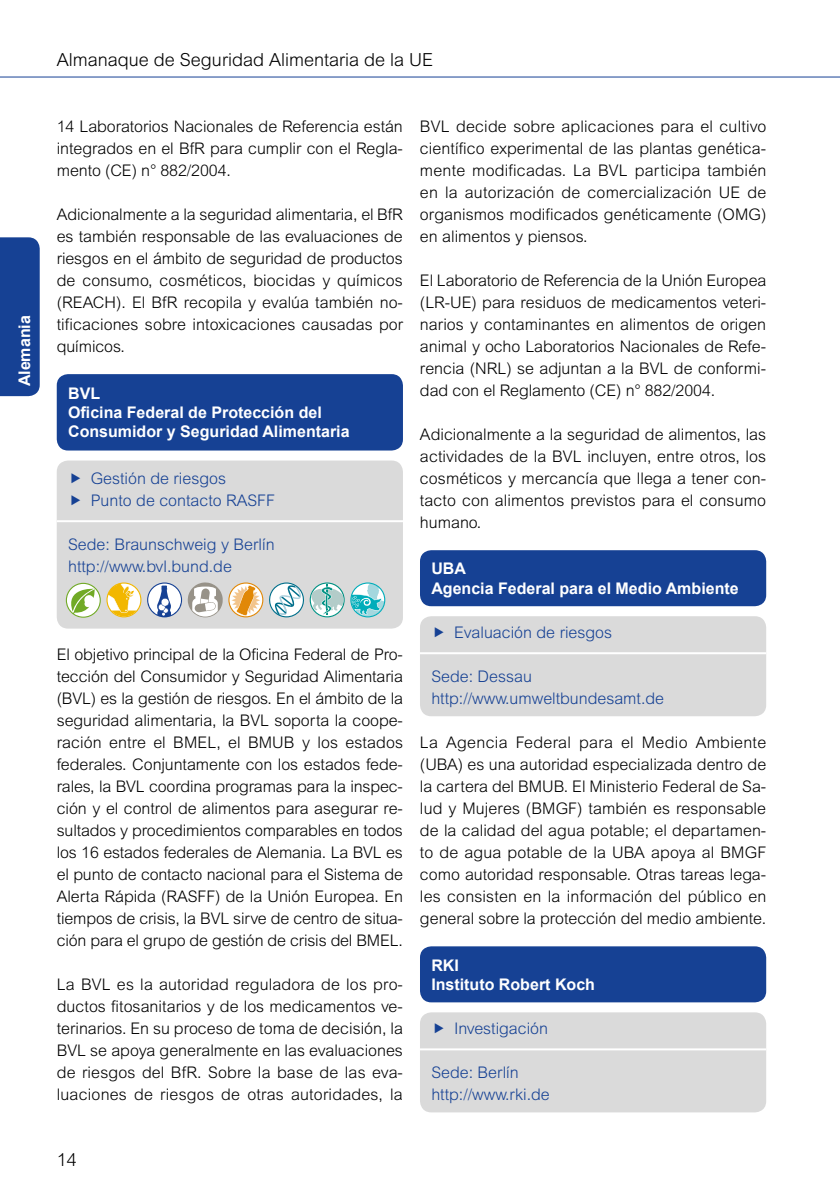
<style>
.page{position:relative;width:840px;height:1191px;background:#fff}
.page>*{position:absolute;margin:0;border:0;box-sizing:border-box;transform-origin:0 0}
.t1{font:300 18px "Arial MT Pro";color:#000}
.Fließtext{font:300 16px/22px "Arial MT Pro";color:#000;text-align:justify}
.Fließtext-2{font:300 16px "Arial MT Pro";color:#164194}
.Blauer_Kasten_Übersc{font:700 16px/19.2px "Arial";color:#fff}
</style>
<div class="page">
<hr style="left:0;top:77px;width:839px;height:1px;background:#164194">
<div style="left:0;top:237px;width:40px;height:159px;background:#164194"></div>
<div style="left:420px;top:616px;width:345px;height:100px;background:#dadada;border-radius:11px"></div>
<hr style="left:420px;top:652px;width:345px;height:2px;background:#fff">
<div style="left:420px;top:550px;width:345px;height:56px;background:#164194;border-radius:11px"></div>
<div style="left:420px;top:1012px;width:345px;height:100px;background:#dadada;border-radius:11px"></div>
<hr style="left:420px;top:1048px;width:345px;height:2px;background:#fff">
<div style="left:420px;top:946px;width:345px;height:56px;background:#164194;border-radius:11px"></div>
<div style="left:57px;top:460px;width:346px;height:168px;background:#dadada;border-radius:11px"></div>
<hr style="left:57px;top:520px;width:346px;height:2px;background:#fff">
<div style="left:57px;top:374px;width:346px;height:76px;background:#164194;border-radius:11px"></div>
<svg style="left:65px;top:582px;width:76px;height:36px"></svg>
<svg style="left:147px;top:582px;width:197px;height:35px"></svg>
<svg style="left:350px;top:582px;width:35px;height:35px"></svg>
<p class="Blauer_Kasten_Übersc" style="left:15px;top:386px;width:73px;rotate:-90deg">Alemania</p>
<p class="t1" style="left:57px;top:49px;width:378px">Almanaque de Seguridad Alimentaria de la UE</p>
<p class="Fließtext" style="left:57px;top:116px;width:347px">14 Laboratorios Nacionales de Referencia están integrados en el BfR para cumplir con el Regla&shy;mento (CE) n° 882/2004.</p>
<p class="Fließtext" style="left:57px;top:204px;width:348px">Adicionalmente a la seguridad alimentaria, el BfR es también responsable de las evaluaciones de riesgos en el ámbito de seguridad de productos de consumo, cosméticos, biocidas y químicos (REACH). El BfR recopila y evalúa también no&shy;tificaciones sobre intoxicaciones causadas por químicos.</p>
<p class="Blauer_Kasten_Übersc" style="left:68px;top:384px;width:33px">BVL</p>
<p class="Blauer_Kasten_Übersc" style="left:68px;top:403px;width:283px">Oficina Federal de Protección del<br>Consumidor y Seguridad Alimentaria</p>
<p class="Fließtext-2" style="left:91px;top:469px;width:137px">Gestión de riesgos</p>
<p class="Fließtext-2" style="left:91px;top:491px;width:186px">Punto de contacto RASFF</p>
<p class="Fließtext-2" style="left:68px;top:535px;width:208px">Sede: Braunschweig y Berlín</p>
<p class="Fließtext-2" style="left:68px;top:557px;width:165px">http://www.bvl.bund.de</p>
<p class="Fließtext" style="left:57px;top:644px;width:347px">El objetivo principal de la Oficina Federal de Pro&shy;tección del Consumidor y Seguridad Alimentaria (BVL) es la gestión de riesgos. En el ámbito de la seguridad alimentaria, la BVL soporta la coope&shy;ración entre el BMEL, el BMUB y los estados federales. Conjuntamente con los estados fede&shy;rales, la BVL coordina programas para la inspec&shy;ción y el control de alimentos para asegurar re&shy;sultados y procedimientos comparables en todos los 16 estados federales de Alemania. La BVL es el punto de contacto nacional para el Sistema de Alerta Rápida (RASFF) de la Unión Europea. En tiempos de crisis, la BVL sirve de centro de situa&shy;ción para el grupo de gestión de crisis del BMEL.</p>
<p class="Fließtext" style="left:57px;top:974px;width:347px">La BVL es la autoridad reguladora de los pro&shy;ductos fitosanitarios y de los medicamentos ve&shy;terinarios. En su proceso de toma de decisión, la BVL se apoya generalmente en las evaluaciones de riesgos del BfR. Sobre la base de las eva&shy;luaciones de riesgos de otras autoridades, la</p>
<p class="Fließtext" style="left:420px;top:116px;width:348px">BVL decide sobre aplicaciones para el cultivo científico experimental de las plantas genética&shy;mente modificadas. La BVL participa también en la autorización de comercialización UE de organismos modificados genéticamente (OMG) en alimentos y piensos.</p>
<p class="Fließtext" style="left:420px;top:270px;width:347px">El Laboratorio de Referencia de la Unión Europea (LR-UE) para residuos de medicamentos veteri&shy;narios y contaminantes en alimentos de origen animal y ocho Laboratorios Nacionales de Refe&shy;rencia (NRL) se adjuntan a la BVL de conformi&shy;dad con el Reglamento (CE) n° 882/2004.</p>
<p class="Fließtext" style="left:420px;top:424px;width:347px">Adicionalmente a la seguridad de alimentos, las actividades de la BVL incluyen, entre otros, los cosméticos y mercancía que llega a tener con&shy;tacto con alimentos previstos para el consumo humano.</p>
<p class="Blauer_Kasten_Übersc" style="left:431px;top:559px;width:36px">UBA</p>
<p class="Blauer_Kasten_Übersc" style="left:431px;top:579px;width:309px">Agencia Federal para el Medio Ambiente</p>
<p class="Fließtext-2" style="left:454px;top:623px;width:159px">Evaluación de riesgos</p>
<p class="Fließtext-2" style="left:431px;top:667px;width:102px">Sede: Dessau</p>
<p class="Fließtext-2" style="left:431px;top:689px;width:234px">http://www.umweltbundesamt.de</p>
<p class="Fließtext" style="left:420px;top:732px;width:347px">La Agencia Federal para el Medio Ambiente (UBA) es una autoridad especializada dentro de la cartera del BMUB. El Ministerio Federal de Sa&shy;lud y Mujeres (BMGF) también es responsable de la calidad del agua potable; el departamen&shy;to de agua potable de la UBA apoya al BMGF como autoridad responsable. Otras tareas lega&shy;les consisten en la información del público en general sobre la protección del medio ambiente.</p>
<p class="Blauer_Kasten_Übersc" style="left:431px;top:955px;width:29px">RKI</p>
<p class="Blauer_Kasten_Übersc" style="left:431px;top:975px;width:165px">Instituto Robert Koch</p>
<p class="Fließtext-2" style="left:454px;top:1019px;width:95px">Investigación</p>
<p class="Fließtext-2" style="left:431px;top:1063px;width:89px">Sede: Berlín</p>
<p class="Fließtext-2" style="left:431px;top:1085px;width:120px">http://www.rki.de</p>
<p class="t1" style="left:57px;top:1149px;width:22px">14</p>
</div>
